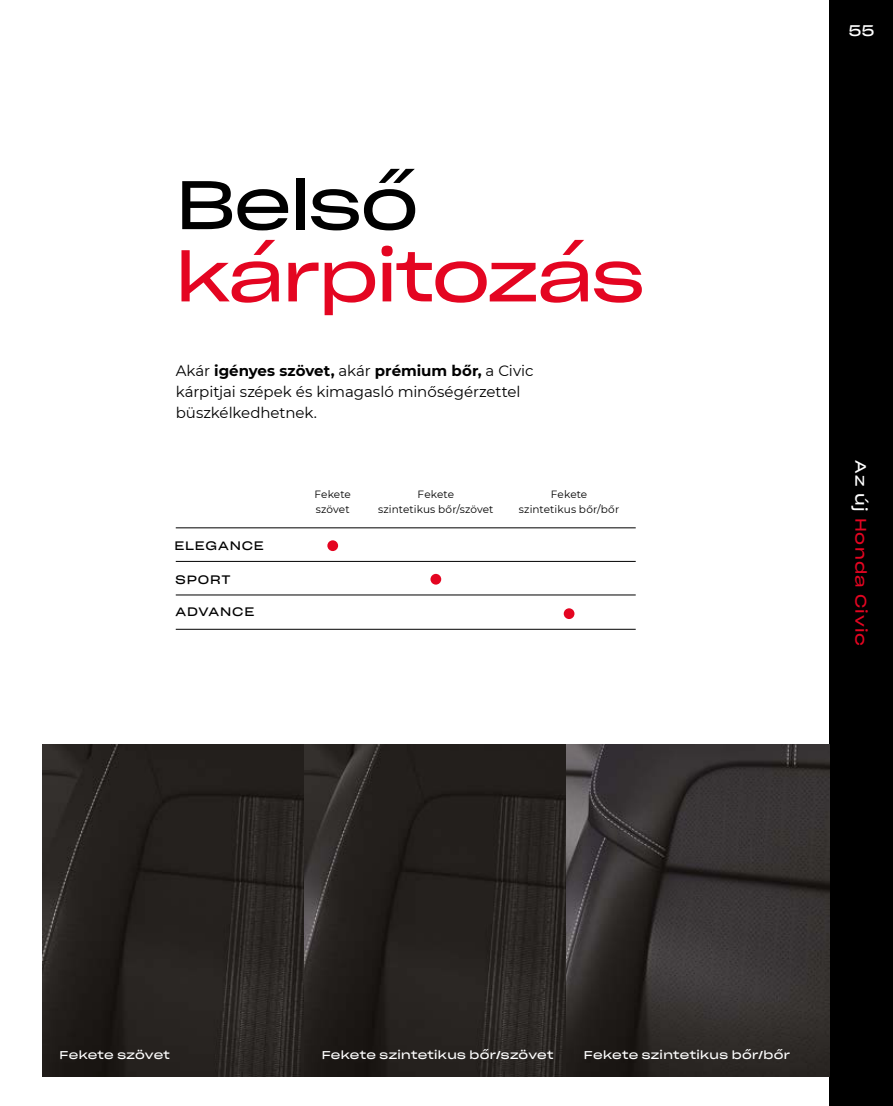
<style>
.page{position:relative;width:893px;height:1106px;background:#fff}
.page>*{position:absolute;margin:0;border:0;box-sizing:border-box;transform-origin:0 0}
.t1{font:67.5px "Sharp Grotesk Book 25";letter-spacing:-.02em;color:#e40521}
.t2{font:67.5px "Sharp Grotesk Book 25";letter-spacing:-.015em;color:#000}
.t3{font:15px/21px "Montserrat";letter-spacing:-.005em;color:#000}
.t4{font:15px "Sharp Grotesk Book 25";letter-spacing:.075em;color:#e40521}
.t5{font:15px "Sharp Grotesk Book 25";color:#fff}
.t6{font:12px "Sharp Grotesk Book 25";letter-spacing:.07em;color:#000}
.t7{font:11.25px "Sharp Grotesk Book 25";letter-spacing:.03em;color:#fff}
.t8{font:10.5px/15px "Montserrat";letter-spacing:.005em;color:#000;text-align:center}
.s1{font-weight:700}
.s2{color:#fff}
</style>
<div class="page">
<div style="left:829px;top:0;width:64px;height:1106px;background:#000"></div>
<img style="left:43px;top:744px;width:786px;height:332px">
<hr style="left:176px;top:527px;width:460px;height:1px;background:#000">
<hr style="left:176px;top:561px;width:460px;height:1px;background:#000">
<hr style="left:176px;top:594px;width:460px;height:1px;background:#000">
<hr style="left:176px;top:629px;width:460px;height:1px;background:#000">
<div style="left:327px;top:540px;width:11px;height:11px;background:#e40521;border-radius:50%"></div>
<div style="left:430px;top:574px;width:11px;height:10px;background:#e40521;border-radius:50%"></div>
<div style="left:564px;top:608px;width:10px;height:11px;background:#e40521;border-radius:50%"></div>
<h1 class="t2" style="left:176px;top:146px;width:244px">Belső</h1>
<h1 class="t1" style="left:176px;top:218px;width:470px">kárpitozás</h1>
<p class="t3" style="left:176px;top:360px;width:359px">Akár <span class="s1">igényes szövet,</span> akár <span class="s1">prémium bőr,</span> a Civic kárpitjai szépek és kimagasló minőségérzettel büszkélkedhetnek.</p>
<p class="t6" style="left:175px;top:535px;width:91px">ELEGANCE</p>
<p class="t6" style="left:176px;top:569px;width:57px">SPORT</p>
<p class="t6" style="left:176px;top:601px;width:80px">ADVANCE</p>
<p class="t8" style="left:315px;top:486px;width:38px;text-align:left">Fekete szövet</p>
<p class="t8" style="left:378px;top:486px;width:117px">Fekete<br>szintetikus bőr/szövet</p>
<p class="t8" style="left:519px;top:486px;width:102px">Fekete<br>szintetikus bőr/bőr</p>
<p class="t5" style="left:848px;top:17px;width:28px">55</p>
<p class="t4" style="left:874px;top:460px;width:188px;rotate:90deg"><span class="s2">Az új</span> Honda Civic</p>
<p class="t7" style="left:60px;top:1045px;width:112px">Fekete szövet</p>
<p class="t7" style="left:322px;top:1045px;width:233px">Fekete szintetikus bőr/szövet</p>
<p class="t7" style="left:584px;top:1045px;width:208px">Fekete szintetikus bőr/bőr</p>
</div>
